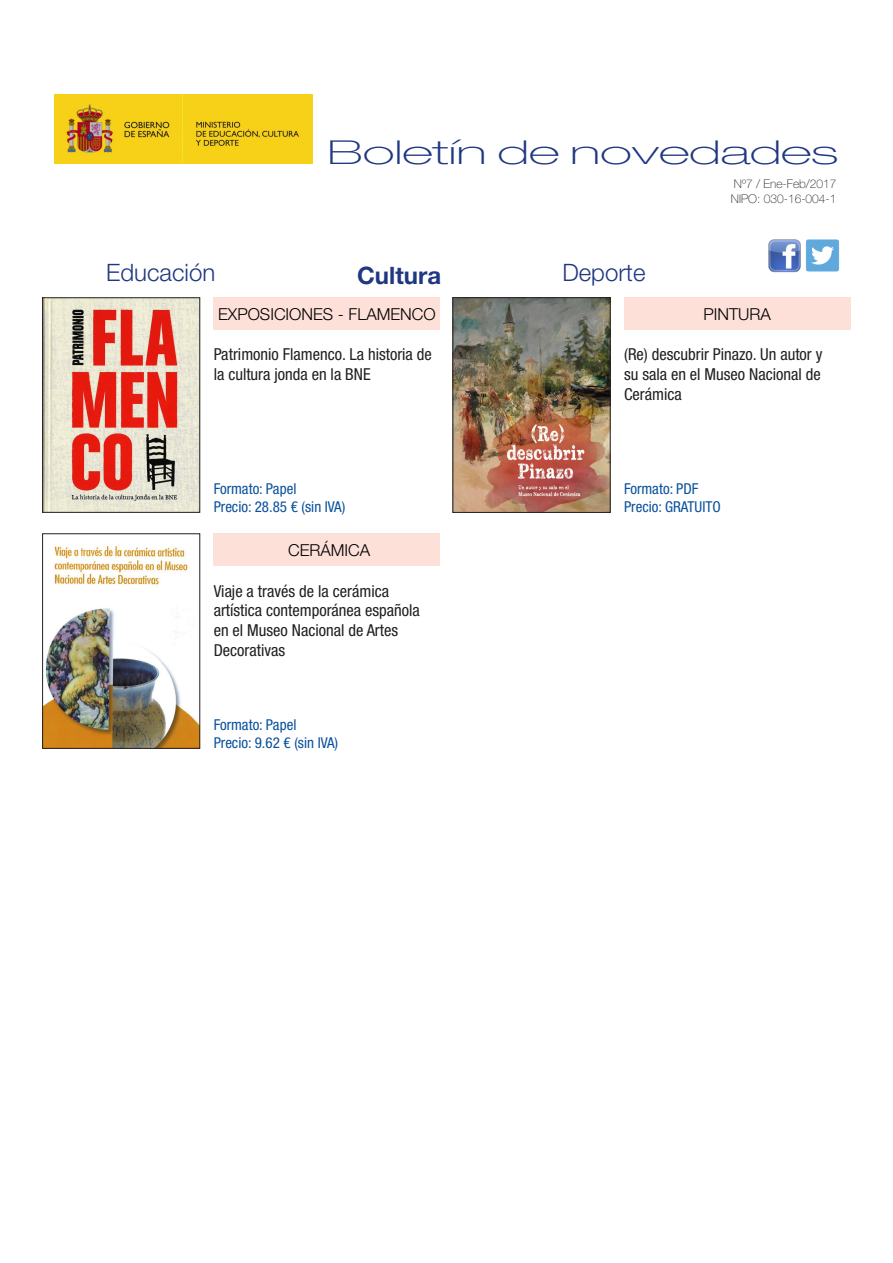
<style>
.page{position:relative;width:893px;height:1263px;background:#fff}
.page>*{position:absolute;margin:0;border:0;box-sizing:border-box;transform-origin:0 0}
.t1{font:100 expanded 33px "Helvetica Neue LT Pro";color:#203781;scale:1.5 1}
.t2{font:300 24px "Helvetica Neue LT Pro";color:#203781}
.t3{font:700 24px "Helvetica Neue LT Pro";color:#203781}
.TÍTULO{font:condensed 16.5px/19.8px "Helvetica Neue LT Pro";color:#231f20}
.CUADRITO{font:300 16.5px "Helvetica Neue LT Pro";color:#000}
.PRECIO{font:condensed 15px "Helvetica Neue LT Pro";color:#09509b}
.t4{font:100 12px "Helvetica Neue LT Pro";color:#231f20}
</style>
<div class="page">
<img style="left:54px;top:95px;width:258px;height:69px">
<img style="left:806px;top:239px;width:34px;height:33px">
<img style="left:768px;top:239px;width:33px;height:34px">
<img style="left:455px;top:300px;width:153px;height:210px">
<div style="left:453px;top:298px;width:157px;height:214px;border:1px solid #231f20"></div>
<div style="left:214px;top:298px;width:226px;height:32px;background:#fde0d8"></div>
<div style="left:214px;top:534px;width:226px;height:32px;background:#fde0d8"></div>
<img style="left:45px;top:300px;width:153px;height:210px">
<img style="left:45px;top:545px;width:153px;height:201px">
<div style="left:624px;top:298px;width:226px;height:32px;background:#fde0d8"></div>
<h1 class="t1" style="left:327px;top:133px;width:342px">Boletín de novedades</h1>
<p class="t4" style="left:734px;top:177px;width:104px">Nº7 / Ene-Feb/2017</p>
<h2 class="t2" style="left:106px;top:258px;width:110px">Educación</h2>
<h2 class="t3" style="left:357px;top:260px;width:85px">Cultura</h2>
<h2 class="t2" style="left:562px;top:258px;width:85px">Deporte</h2>
<p class="t4" style="left:731px;top:192px;width:107px">NIPO: 030-16-004-1</p>
<p class="CUADRITO" style="left:218px;top:304px;width:219px">EXPOSICIONES - FLAMENCO</p>
<p class="TÍTULO" style="left:214px;top:345px;width:220px">Patrimonio Flamenco. La historia de la cultura jonda en la BNE</p>
<p class="PRECIO" style="left:214px;top:480px;width:84px">Formato: Papel</p>
<p class="PRECIO" style="left:214px;top:498px;width:133px">Precio: 28.85 € (sin IVA)</p>
<p class="CUADRITO" style="left:288px;top:540px;width:84px">CERÁMICA</p>
<p class="TÍTULO" style="left:214px;top:581px;width:208px">Viaje a través de la cerámica artística contemporánea española en el Museo Nacional de Artes<br>Decorativas</p>
<p class="PRECIO" style="left:214px;top:716px;width:84px">Formato: Papel</p>
<p class="PRECIO" style="left:214px;top:734px;width:126px">Precio: 9.62 € (sin IVA)</p>
<p class="CUADRITO" style="left:703px;top:304px;width:69px">PINTURA</p>
<p class="TÍTULO" style="left:624px;top:345px;width:200px;text-align:justify">(Re) descubrir Pinazo. Un autor y su sala en el Museo Nacional de Cerámica</p>
<p class="PRECIO" style="left:624px;top:480px;width:76px">Formato: PDF</p>
<p class="PRECIO" style="left:624px;top:498px;width:98px">Precio: GRATUITO</p>
</div>
